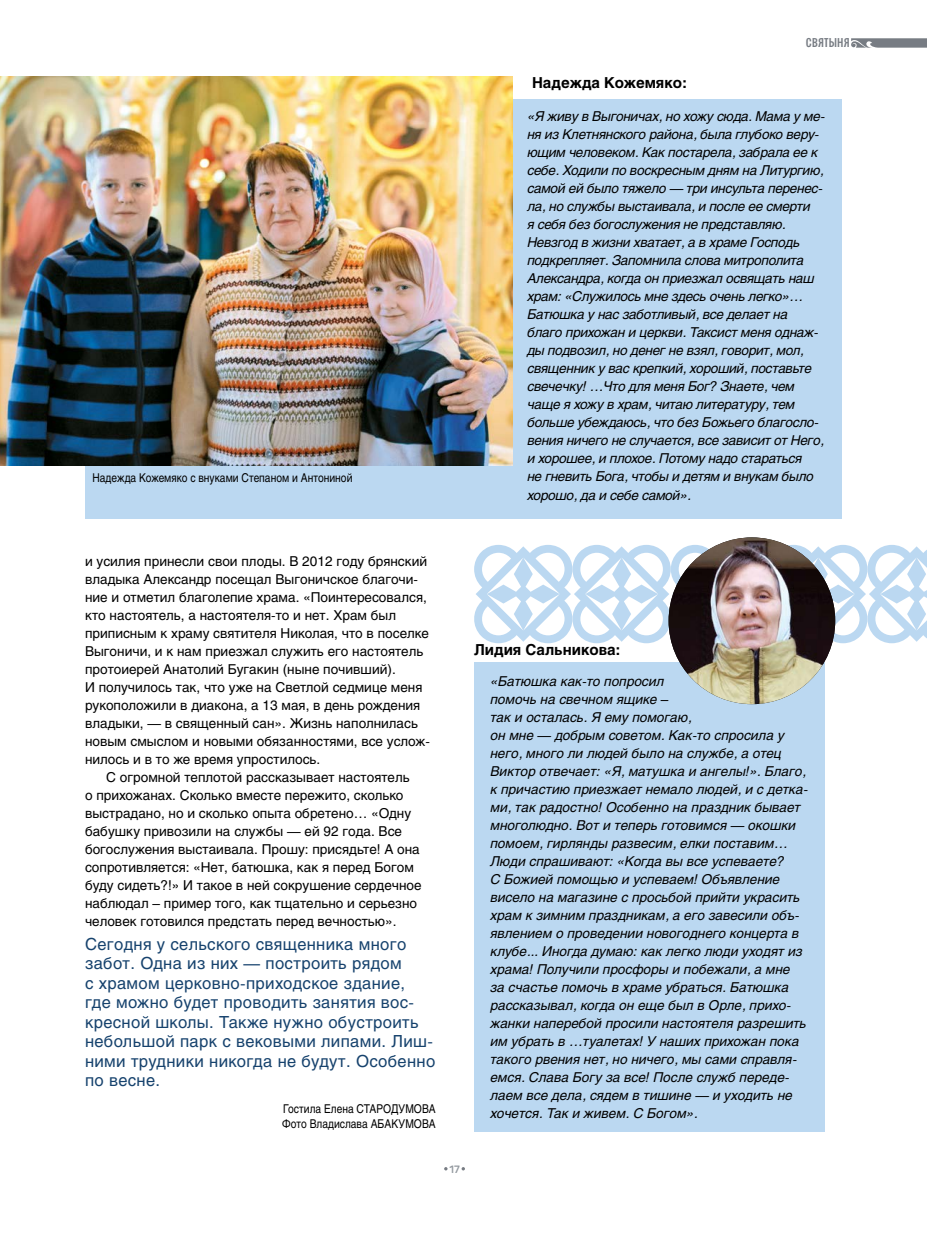
<style>
.page{position:relative;width:927px;height:1234px;background:#fff}
.page>*{position:absolute;margin:0;border:0;box-sizing:border-box;transform-origin:0 0}
.t1{font:16.5px/19.5px "Helios C";letter-spacing:.02em;color:#16426d}
.t2{font:700 15px "Helios C";color:#000}
.t3{font:italic 13.5px/18px "Helios C";color:#000}
.t4{font:13.5px "Helios C";color:#000}
.t5{font:italic 13.5px/18px "Helios C";letter-spacing:-.02em;color:#000}
.t6{font:12.75px "Parangon 410 C";letter-spacing:.01em;color:#777c83}
.t7{font:12px/15px "Helios C";color:#000;scale:.85 1}
.t8{font:700 10.5px "Panton";color:#93999f}
</style>
<div class="page">
<svg style="left:474px;top:544px;width:453px;height:99px"></svg>
<div style="left:85px;top:99px;width:757px;height:419px;background:#bbd8f1"></div>
<div style="left:474px;top:662px;width:351px;height:469px;background:#bbd8f1"></div>
<img style="left:0;top:77px;width:512px;height:388px">
<img style="left:669px;top:537px;width:166px;height:167px;border-radius:83px">
<svg style="left:851px;top:38px;width:76px;height:10px"></svg>
<p class="t7" style="left:92px;top:469px;width:307px">Надежда Кожемяко с внуками Степаном и Антониной</p>
<p class="t2" style="left:532px;top:74px;width:156px">Надежда Кожемяко:</p>
<p class="t6" style="left:806px;top:36px;width:45px">СВЯТЫНЯ</p>
<p class="t5" style="left:527px;top:107px;width:299px">«Я живу в Выгоничах, но хожу сюда. Мама у ме&shy;ня из Клетнянского района, была глубоко веру&shy;ющим человеком. Как постарела, забрала ее к себе. Ходили по воскресным дням на Литургию, самой ей было тяжело — три инсульта перенес&shy;ла, но службы выстаивала, и после ее смерти<br>я себя без богослужения не представляю.<br>Невзгод в жизни хватает, а в храме Господь подкрепляет. Запомнила слова митрополита Александра, когда он приезжал освящать наш храм: «Служилось мне здесь очень легко»… Батюшка у нас заботливый, все делает на благо прихожан и церкви. Таксист меня однаж&shy;ды подвозил, но денег не взял, говорит, мол, священник у вас крепкий, хороший, поставьте свечечку! …Что для меня Бог? Знаете, чем чаще я хожу в храм, читаю литературу, тем больше убеждаюсь, что без Божьего благосло&shy;вения ничего не случается, все зависит от Него, и хорошее, и плохое. Потому надо стараться<br>не гневить Бога, чтобы и детям и внукам было хорошо, да и себе самой».</p>
<p class="t4" style="left:85px;top:552px;width:344px">и усилия принесли свои плоды. В 2012 году брянский</p>
<p class="t4" style="left:85px;top:570px;width:334px">владыка Александр посещал Выгоничское благочи-</p>
<p class="t4" style="left:85px;top:588px;width:343px">ние и отметил благолепие храма. «Поинтересовался,</p>
<p class="t4" style="left:85px;top:606px;width:313px">кто настоятель, а настоятеля-то и нет. Храм был</p>
<p class="t4" style="left:85px;top:624px;width:345px">приписным к храму святителя Николая, что в поселке</p>
<p class="t4" style="left:85px;top:642px;width:340px">Выгоничи, и к нам приезжал служить его настоятель</p>
<p class="t4" style="left:85px;top:660px;width:312px">протоиерей Анатолий Бугакин (ныне почивший).</p>
<p class="t4" style="left:85px;top:678px;width:339px">И получилось так, что уже на Светлой седмице меня</p>
<p class="t4" style="left:85px;top:696px;width:337px">рукоположили в диакона, а 13 мая, в день рождения</p>
<p class="t4" style="left:85px;top:714px;width:335px">владыки, — в священный сан». Жизнь наполнилась</p>
<p class="t4" style="left:85px;top:732px;width:346px">новым смыслом и новыми обязанностями, все услож-</p>
<p class="t4" style="left:85px;top:750px;width:237px">нилось и в то же время упростилось.</p>
<p class="t4" style="left:106px;top:768px;width:305px">С огромной теплотой рассказывает настоятель</p>
<p class="t4" style="left:85px;top:786px;width:320px">о прихожанах. Сколько вместе пережито, сколько</p>
<p class="t4" style="left:85px;top:804px;width:328px">выстрадано, но и сколько опыта обретено… «Одну</p>
<p class="t4" style="left:85px;top:822px;width:319px">бабушку привозили на службы — ей 92 года. Все</p>
<p class="t4" style="left:85px;top:840px;width:336px">богослужения выстаивала. Прошу: присядьте! А она</p>
<p class="t4" style="left:85px;top:858px;width:330px">сопротивляется: «Нет, батюшка, как я перед Богом</p>
<p class="t4" style="left:85px;top:876px;width:338px">буду сидеть?!» И такое в ней сокрушение сердечное</p>
<p class="t4" style="left:85px;top:894px;width:334px">наблюдал – пример того, как тщательно и серьезно</p>
<p class="t4" style="left:85px;top:912px;width:313px">человек готовился предстать перед вечностью».</p>
<p class="t1" style="left:85px;top:933px;width:352px">Сегодня у сельского священника много забот. Одна из них — построить рядом<br>с храмом церковно-приходское здание,<br>где можно будет проводить занятия вос&shy;кресной школы. Также нужно обустроить небольшой парк с вековыми липами. Лиш&shy;ними трудники никогда не будут. Особенно по весне.</p>
<p class="t7" style="left:282px;top:1101px;width:182px">Гостила Елена СТАРОДУМОВА<br>Фото Владислава АБАКУМОВА</p>
<p class="t8" style="left:449px;top:1162px;width:12px">17</p>
<p class="t2" style="left:474px;top:640px;width:148px">Лидия Сальникова:</p>
<p class="t3" style="left:490px;top:672px;width:319px">«Батюшка как-то попросил<br>помочь на свечном ящике –<br>так и осталась. Я ему помогаю,<br>он мне — добрым советом. Как-то спросила у него, много ли людей было на службе, а отец Виктор отвечает: «Я, матушка и ангелы!». Благо, к причастию приезжает немало людей, и с детка&shy;ми, так радостно! Особенно на праздник бывает многолюдно. Вот и теперь готовимся — окошки помоем, гирлянды развесим, елки поставим… Люди спрашивают: «Когда вы все успеваете?<br>С Божией помощью и успеваем! Объявление висело на магазине с просьбой прийти украсить храм к зимним праздникам, а его завесили объ&shy;явлением о проведении новогоднего концерта в клубе... Иногда думаю: как легко люди уходят из храма! Получили просфоры и побежали, а мне за счастье помочь в храме убраться. Батюшка рассказывал, когда он еще был в Орле, прихо&shy;жанки наперебой просили настоятеля разрешить им убрать в …туалетах! У наших прихожан пока такого рвения нет, но ничего, мы сами справля&shy;емся. Слава Богу за все! После служб переде&shy;лаем все дела, сядем в тишине — и уходить не хочется. Так и живем. С Богом».</p>
</div>
